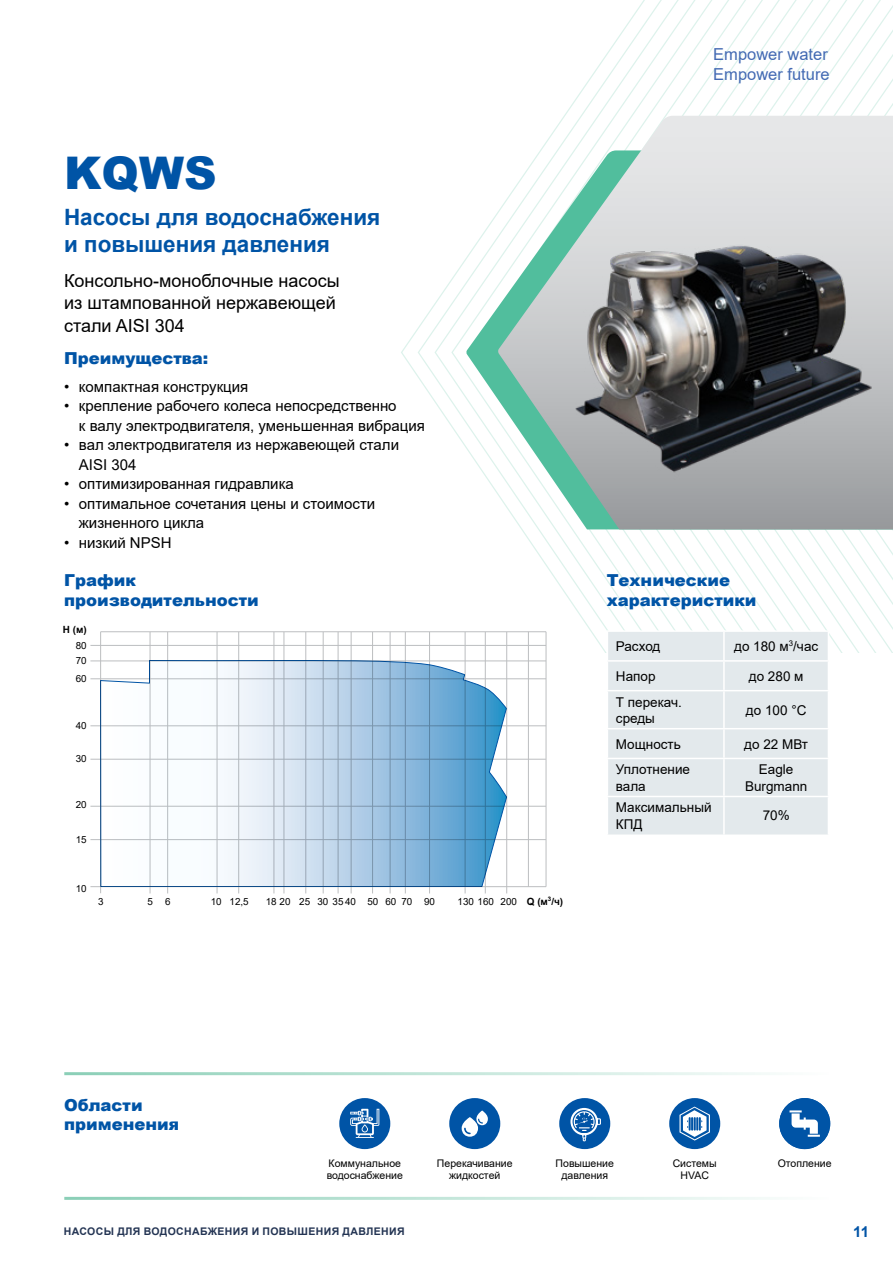
<style>
.page{position:relative;width:893px;height:1263px;background:#fff}
.page>*{position:absolute;margin:0;border:0;box-sizing:border-box;transform-origin:0 0}
.t1{font:900 45px "Arial";color:#0054a6}
.t2{font:700 22.5px/27px "Arial";color:#0054a6}
.t3{font:18px/22.5px "Arial";color:#000}
.t4{font:900 16.5px/19.5px "Arial";color:#0054a6}
.t5{font:16.5px/19.8px "Arial";color:#436ab3}
.t6{font:15px/19.5px "Arial";color:#000}
.t7{font:700 15px "Arial";color:#0054a6}
.t8{font:13.5px/16.2px "Arial";color:#000}
.t9{font:10.5px/12px "Arial";color:#000;text-align:center}
.t10{font:700 10.5px "Arial";letter-spacing:.035em;color:#233453}
.t11{font:9.9px "Arial";color:#000}
.t12{font:700 9.9px "Arial";color:#000}
</style>
<div class="page">
<svg style="left:737px;top:0;width:17px;height:630px"></svg>
<svg style="left:754px;top:0;width:17px;height:630px"></svg>
<svg style="left:771px;top:0;width:17px;height:630px"></svg>
<svg style="left:788px;top:0;width:16px;height:630px"></svg>
<svg style="left:804px;top:0;width:17px;height:630px"></svg>
<svg style="left:821px;top:0;width:17px;height:648px"></svg>
<svg style="left:838px;top:0;width:55px;height:653px"></svg>
<hr style="left:64px;top:1197px;width:765px;height:3px;background:#8bcfb7">
<hr style="left:64px;top:1072px;width:765px;height:3px;background:#8bcfb7">
<hr style="left:90px;top:886px;width:456px;height:1px;background:#bcbec0">
<hr style="left:101px;top:631px;width:445px;height:1px;background:#bcbec0">
<hr style="left:90px;top:645px;width:456px;height:1px;background:#bcbec0">
<hr style="left:90px;top:661px;width:456px;height:1px;background:#bcbec0">
<hr style="left:90px;top:678px;width:456px;height:1px;background:#bcbec0">
<hr style="left:528px;top:632px;width:1px;height:255px;background:#bcbec0">
<hr style="left:546px;top:632px;width:1px;height:255px;background:#bcbec0">
<hr style="left:90px;top:725px;width:456px;height:1px;background:#bcbec0">
<hr style="left:90px;top:759px;width:456px;height:1px;background:#bcbec0">
<hr style="left:90px;top:806px;width:456px;height:1px;background:#bcbec0">
<hr style="left:90px;top:839px;width:456px;height:1px;background:#bcbec0">
<hr style="left:100px;top:632px;width:1px;height:261px;background:#bcbec0">
<hr style="left:167px;top:632px;width:1px;height:261px;background:#bcbec0">
<hr style="left:306px;top:632px;width:1px;height:261px;background:#bcbec0">
<hr style="left:323px;top:632px;width:1px;height:261px;background:#bcbec0">
<hr style="left:338px;top:632px;width:1px;height:261px;background:#bcbec0">
<hr style="left:351px;top:632px;width:1px;height:261px;background:#bcbec0">
<hr style="left:372px;top:632px;width:1px;height:261px;background:#bcbec0">
<hr style="left:390px;top:632px;width:1px;height:261px;background:#bcbec0">
<hr style="left:405px;top:632px;width:1px;height:261px;background:#bcbec0">
<hr style="left:429px;top:632px;width:1px;height:261px;background:#bcbec0">
<hr style="left:465px;top:632px;width:1px;height:261px;background:#bcbec0">
<hr style="left:485px;top:632px;width:1px;height:261px;background:#bcbec0">
<hr style="left:506px;top:632px;width:1px;height:261px;background:#bcbec0">
<hr style="left:238px;top:632px;width:1px;height:261px;background:#bcbec0">
<hr style="left:217px;top:632px;width:1px;height:261px;background:#bcbec0">
<hr style="left:274px;top:632px;width:1px;height:261px;background:#bcbec0">
<hr style="left:284px;top:632px;width:1px;height:261px;background:#bcbec0">
<hr style="left:150px;top:632px;width:1px;height:261px;background:#bcbec0">
<svg style="left:100px;top:660px;width:407px;height:227px"></svg>
<hr style="left:724px;top:630px;width:105px;height:2px;background:#fff">
<div style="left:608px;top:632px;width:221px;height:202px;background:#e3e9ec"></div>
<hr style="left:607px;top:758px;width:117px;height:1px;background:#fff">
<hr style="left:724px;top:758px;width:105px;height:1px;background:#fff">
<hr style="left:723px;top:759px;width:2px;height:37px;background:#fff">
<hr style="left:828px;top:759px;width:1px;height:37px;background:#fff">
<hr style="left:607px;top:796px;width:117px;height:1px;background:#fff">
<hr style="left:724px;top:796px;width:105px;height:1px;background:#fff">
<hr style="left:723px;top:797px;width:2px;height:37px;background:#fff">
<hr style="left:828px;top:797px;width:1px;height:37px;background:#fff">
<div style="left:339px;top:1098px;width:51px;height:51px;background:#0054a6;border-radius:50%"></div>
<svg style="left:350px;top:1109px;width:29px;height:29px"></svg>
<div style="left:779px;top:1098px;width:51px;height:51px;background:#0054a6;border-radius:50%"></div>
<svg style="left:789px;top:1110px;width:31px;height:27px"></svg>
<div style="left:669px;top:1098px;width:51px;height:51px;background:#0054a6;border-radius:50%"></div>
<svg style="left:679px;top:1106px;width:31px;height:34px"></svg>
<div style="left:559px;top:1098px;width:51px;height:51px;background:#0054a6;border-radius:50%"></div>
<svg style="left:570px;top:1108px;width:31px;height:33px"></svg>
<div style="left:449px;top:1098px;width:51px;height:51px;background:#0054a6;border-radius:50%"></div>
<svg style="left:462px;top:1117px;width:16px;height:20px"></svg>
<svg style="left:464px;top:1110px;width:24px;height:24px"></svg>
<svg style="left:466px;top:212px;width:32px;height:283px"></svg>
<svg style="left:498px;top:116px;width:395px;height:413px"></svg>
<img style="left:547px;top:230px;width:335px;height:250px">
<h1 class="t1" style="left:64px;top:140px;width:154px">KQWS</h1>
<h2 class="t2" style="left:64px;top:203px;width:318px">Насосы для водоснабжения и повышения давления</h2>
<p class="t3" style="left:64px;top:269px;width:277px">Консольно-моноблочные насосы из штампованной нержавеющей стали AISI 304</p>
<p class="t4" style="left:64px;top:348px;width:146px">Преимущества:</p>
<p class="t6" style="left:64px;top:377px;width:186px">• компактная конструкция</p>
<p class="t6" style="left:79px;top:396px;width:348px;text-indent:-15px">• крепление рабочего колеса непосредственно<br>к валу электродвигателя, уменьшенная вибрация</p>
<p class="t6" style="left:79px;top:435px;width:322px;text-indent:-15px">• вал электродвигателя из нержавеющей стали<br>AISI 304</p>
<p class="t6" style="left:64px;top:474px;width:231px">• оптимизированная гидравлика</p>
<p class="t6" style="left:79px;top:494px;width:298px;text-indent:-15px">• оптимальное сочетания цены и стоимости жизненного цикла</p>
<p class="t6" style="left:64px;top:533px;width:109px">• низкий NPSH</p>
<p class="t4" style="left:64px;top:570px;width:196px">График производительности</p>
<p class="t12" style="left:63px;top:622px;width:25px">H (м)</p>
<p class="t11" style="left:76px;top:639px;width:12px">80</p>
<p class="t11" style="left:76px;top:654px;width:12px">70</p>
<p class="t11" style="left:76px;top:672px;width:12px">60</p>
<p class="t11" style="left:76px;top:718px;width:12px">40</p>
<p class="t11" style="left:76px;top:751px;width:12px">30</p>
<p class="t11" style="left:76px;top:798px;width:12px">20</p>
<p class="t11" style="left:76px;top:833px;width:12px">15</p>
<p class="t11" style="left:76px;top:881px;width:12px">10</p>
<p class="t11" style="left:98px;top:895px;width:7px">3</p>
<p class="t11" style="left:147px;top:895px;width:7px">5</p>
<p class="t11" style="left:165px;top:895px;width:7px">6</p>
<p class="t11" style="left:211px;top:895px;width:39px">10 12,5</p>
<p class="t11" style="left:266px;top:895px;width:46px">18 20 25</p>
<p class="t11" style="left:317px;top:895px;width:119px">30 35 40 50 60 70 90</p>
<p class="t11" style="left:458px;top:895px;width:61px">130 160 200</p>
<p class="t12" style="left:527px;top:894px;width:38px">Q (м<sup>3</sup>/ч)</p>
<p class="t5" style="left:713px;top:44px;width:118px">Empower water<br>Empower future</p>
<p class="t4" style="left:607px;top:570px;width:151px">Технические характеристики</p>
<p class="t8" style="left:616px;top:638px;width:46px">Расход</p>
<p class="t8" style="left:734px;top:638px;width:86px">до 180 м<sup>3</sup>/час</p>
<p class="t8" style="left:616px;top:668px;width:41px">Напор</p>
<p class="t8" style="left:749px;top:668px;width:56px">до 280 м</p>
<p class="t8" style="left:616px;top:693px;width:68px">Т перекач. среды</p>
<p class="t8" style="left:746px;top:702px;width:62px">до 100 °C</p>
<p class="t8" style="left:616px;top:735px;width:66px">Мощность</p>
<p class="t8" style="left:744px;top:735px;width:65px">до 22 МВт</p>
<p class="t8" style="left:616px;top:761px;width:76px">Уплотнение вала</p>
<p class="t8" style="left:745px;top:761px;width:64px;text-align:center">Eagle<br>Burgmann</p>
<p class="t8" style="left:616px;top:799px;width:97px">Максимальный<br>КПД</p>
<p class="t8" style="left:763px;top:807px;width:29px">70%</p>
<p class="t4" style="left:64px;top:1094px;width:117px">Области применения</p>
<p class="t9" style="left:327px;top:1157px;width:78px;text-align:left">Коммунальное водоснабжение</p>
<p class="t9" style="left:673px;top:1157px;width:46px">Системы</p>
<p class="t9" style="left:778px;top:1157px;width:55px">Отопление</p>
<p class="t9" style="left:437px;top:1157px;width:77px">Перекачивание жидкостей</p>
<p class="t9" style="left:556px;top:1157px;width:60px">Повышение давления</p>
<p class="t9" style="left:680px;top:1169px;width:30px">HVAC</p>
<p class="t10" style="left:64px;top:1224px;width:342px">НАСОСЫ ДЛЯ ВОДОСНАБЖЕНИЯ И ПОВЫШЕНИЯ ДАВЛЕНИЯ</p>
<p class="t7" style="left:853px;top:1221px;width:17px">11</p>
</div>
